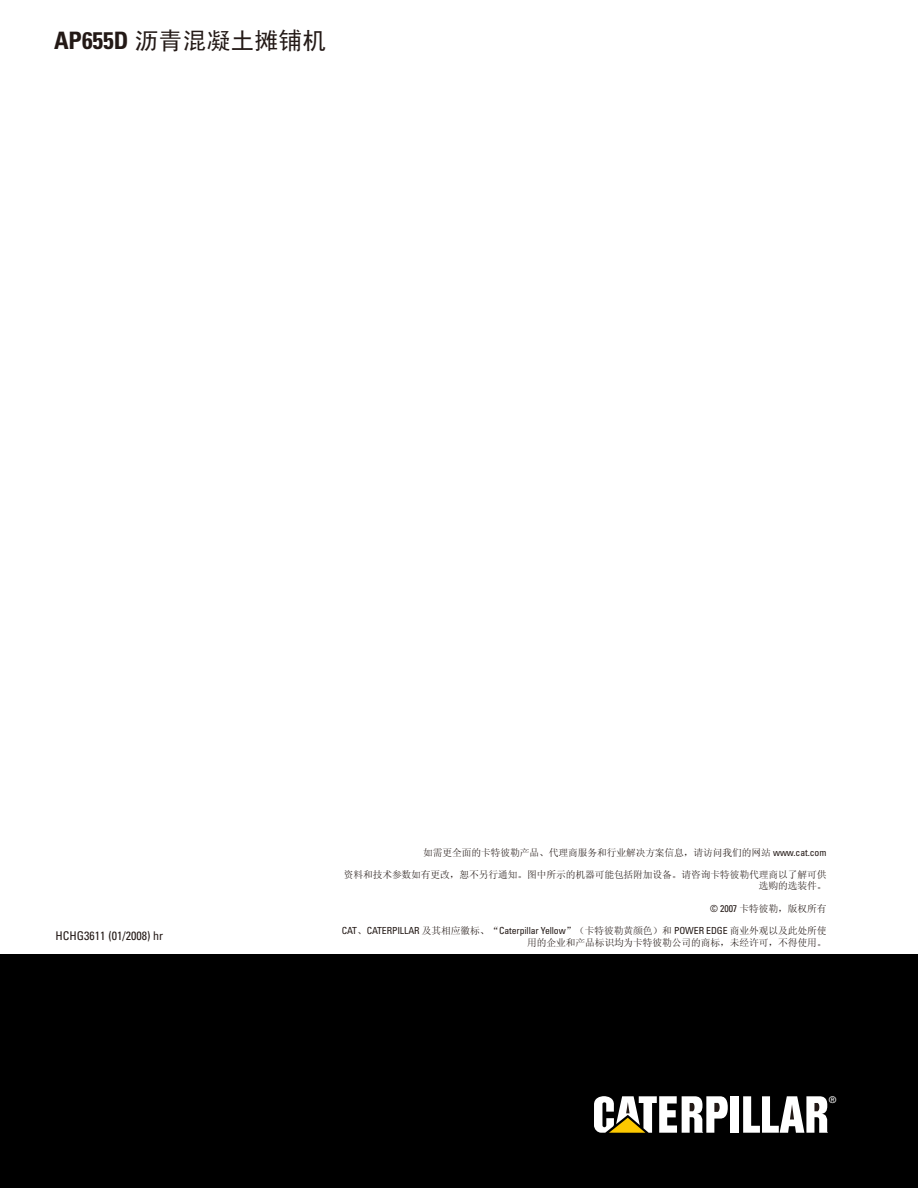
<style>
.page{position:relative;width:918px;height:1188px;background:#fff}
.page>*{position:absolute;margin:0;border:0;box-sizing:border-box;transform-origin:0 0}
.t1{font:24px "Sim Hei";color:#231916}
.t2{font:condensed 12px "Univers";color:#231916}
.t3{font:9.75px/11.2px "Sim Sun";letter-spacing:-.01em;color:#231916;text-align:right}
.t4{font:condensed 9.75px "Univers";letter-spacing:-.01em;color:#231916}
.t5{font:9.3px "Helvetica";color:#fff}
.s1{font-family:"Univers";font-weight:700;font-stretch:condensed}
.s2{font-family:"Univers";font-stretch:condensed}
.s3{font-family:"Sim Sun";font-stretch:normal}
</style>
<div class="page">
<div style="left:0;top:954px;width:918px;height:234px;background:#000"></div>
<div style="left:730px;top:1096px;width:8px;height:37px;background:#fff"></div>
<svg style="left:743px;top:1096px;width:85px;height:37px"></svg>
<svg style="left:594px;top:1096px;width:134px;height:37px"></svg>
<h1 class="t1" style="left:54px;top:28px;width:274px"><span class="s1">AP655D</span> 沥青混凝土摊铺机</h1>
<p class="t2" style="left:56px;top:928px;width:109px">HCHG3611 (01/2008) hr</p>
<p class="t3" style="left:423px;top:846px;width:405px">如需更全面的卡特彼勒产品、代理商服务和行业解决方案信息，请访问我们的网站 <span class="s2">www.cat.com</span></p>
<p class="t3" style="left:344px;top:869px;width:484px">资料和技术参数如有更改，恕不另行通知。图中所示的机器可能包括附加设备。请咨询卡特彼勒代理商以了解可供选购的选装件。</p>
<p class="t3" style="left:710px;top:903px;width:118px"><span class="s2">© 2007</span> 卡特彼勒，版权所有</p>
<p class="t4" style="left:342px;top:925px;width:486px">CAT<span class="s3">、</span>CATERPILLAR <span class="s3">及其相应徽标、“</span>Caterpillar Yellow<span class="s3">”（卡特彼勒黄颜色）和</span> POWER EDGE <span class="s3">商业外观以及此处所使</span></p>
<p class="t3" style="left:527px;top:936px;width:301px">用的企业和产品标识均为卡特彼勒公司的商标，未经许可，不得使用。</p>
<p class="t5" style="left:829px;top:1094px;width:8px">®</p>
</div>
